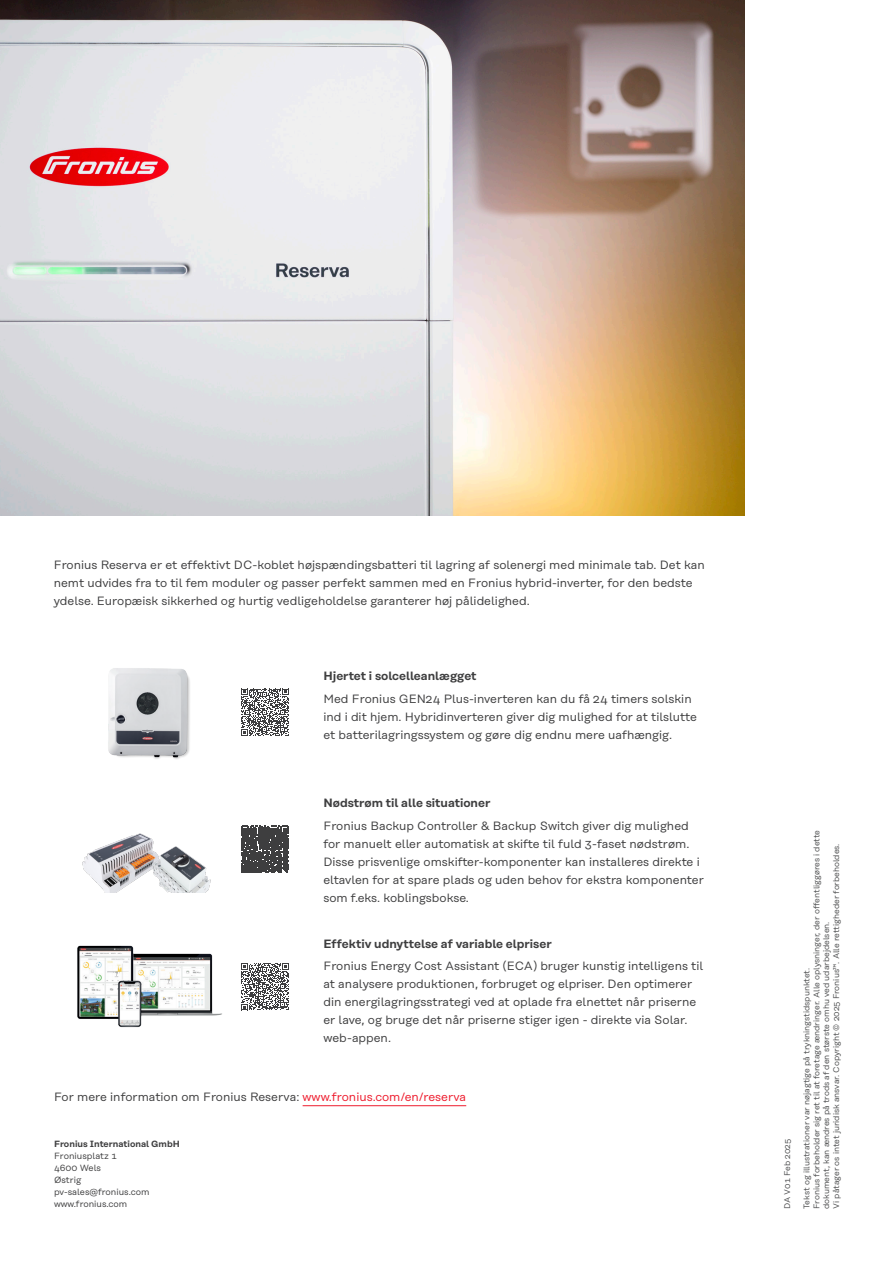
<style>
.page{position:relative;width:893px;height:1263px;background:#fff}
.page>*{position:absolute;margin:0;border:0;box-sizing:border-box;transform-origin:0 0}
.t1{font:12px/18px "Rational Text";color:#3e3e3f}
.t2{font:600 12px "Rational Text";color:#3e3e3f}
.t3{font:9px/12px "Rational Text";color:#3e3e3f}
.t4{font:600 9px "Rational Text";color:#3e3e3f}
.t5{font:8.25px/9.9px "Rational Text";color:#4b4c4d}
.s1{color:#ee1b2d}
</style>
<div class="page">
<img style="left:0;top:0;width:744px;height:516px">
<hr style="left:303px;top:1105px;width:163px;height:1px;background:#ee1b2d">
<img style="left:108px;top:668px;width:82px;height:91px">
<img style="left:82px;top:833px;width:129px;height:60px">
<svg style="left:241px;top:688px;width:48px;height:48px"></svg>
<svg style="left:241px;top:826px;width:47px;height:47px;background:#4c4c4d"></svg>
<img style="left:77px;top:945px;width:145px;height:83px">
<svg style="left:241px;top:963px;width:48px;height:47px"></svg>
<p class="t1" style="left:54px;top:556px;width:653px">Fronius Reserva er et effektivt DC-koblet højspændingsbatteri til lagring af solenergi med minimale tab. Det kan nemt udvides fra to til fem moduler og passer perfekt sammen med en Fronius hybrid-inverter, for den bedste ydelse. Europæisk sikkerhed og hurtig vedligeholdelse garanterer høj pålidelighed.</p>
<p class="t2" style="left:323px;top:669px;width:155px">Hjertet i solcelleanlægget</p>
<p class="t1" style="left:323px;top:690px;width:375px">Med Fronius GEN24 Plus-inverteren kan du få 24 timers solskin ind i dit hjem. Hybridinverteren giver dig mulighed for at tilslutte et batterilagringssystem og gøre dig endnu mere uafhængig.</p>
<p class="t2" style="left:323px;top:796px;width:169px">Nødstrøm til alle situationer</p>
<p class="t1" style="left:323px;top:817px;width:382px">Fronius Backup Controller &amp; Backup Switch giver dig mulighed for manuelt eller automatisk at skifte til fuld 3-faset nødstrøm.<br>Disse prisvenlige omskifter-komponenter kan installeres direkte i eltavlen for at spare plads og uden behov for ekstra komponenter som f.eks. koblingsbokse.</p>
<p class="t2" style="left:323px;top:936px;width:230px">Effektiv udnyttelse af variable elpriser</p>
<p class="t1" style="left:323px;top:957px;width:381px">Fronius Energy Cost Assistant (ECA) bruger kunstig intelligens til at analysere produktionen, forbruget og elpriser. Den optimerer din energilagringsstrategi ved at oplade fra elnettet når priserne er lave, og bruge det når priserne stiger igen - direkte via Solar. web-appen.</p>
<p class="t1" style="left:54px;top:1088px;width:414px">For mere information om Fronius Reserva: <span class="s1">www.fronius.com/en/reserva</span></p>
<p class="t4" style="left:54px;top:1138px;width:127px">Fronius International GmbH</p>
<p class="t3" style="left:54px;top:1149px;width:97px">Froniusplatz 1<br>4600 Wels<br>Østrig pv-sales@fronius.com www.fronius.com</p>
<p class="t5" style="left:782px;top:1209px;width:71px;rotate:-90deg">DA V01 Feb 2025</p>
<p class="t5" style="left:802px;top:1209px;width:380px;rotate:-90deg">Tekst og illustrationer var nøjagtige på trykningstidspunktet.<br>Fronius forbeholder sig ret til at foretage ændringer. Alle oplysninger, der offentliggøres i dette dokument, kan ændres på trods af den største omhu ved udarbejdelsen.<br>Vi påtager os intet juridisk ansvar. Copyright © 2025 Fronius™. Alle rettigheder forbeholdes.</p>
</div>
